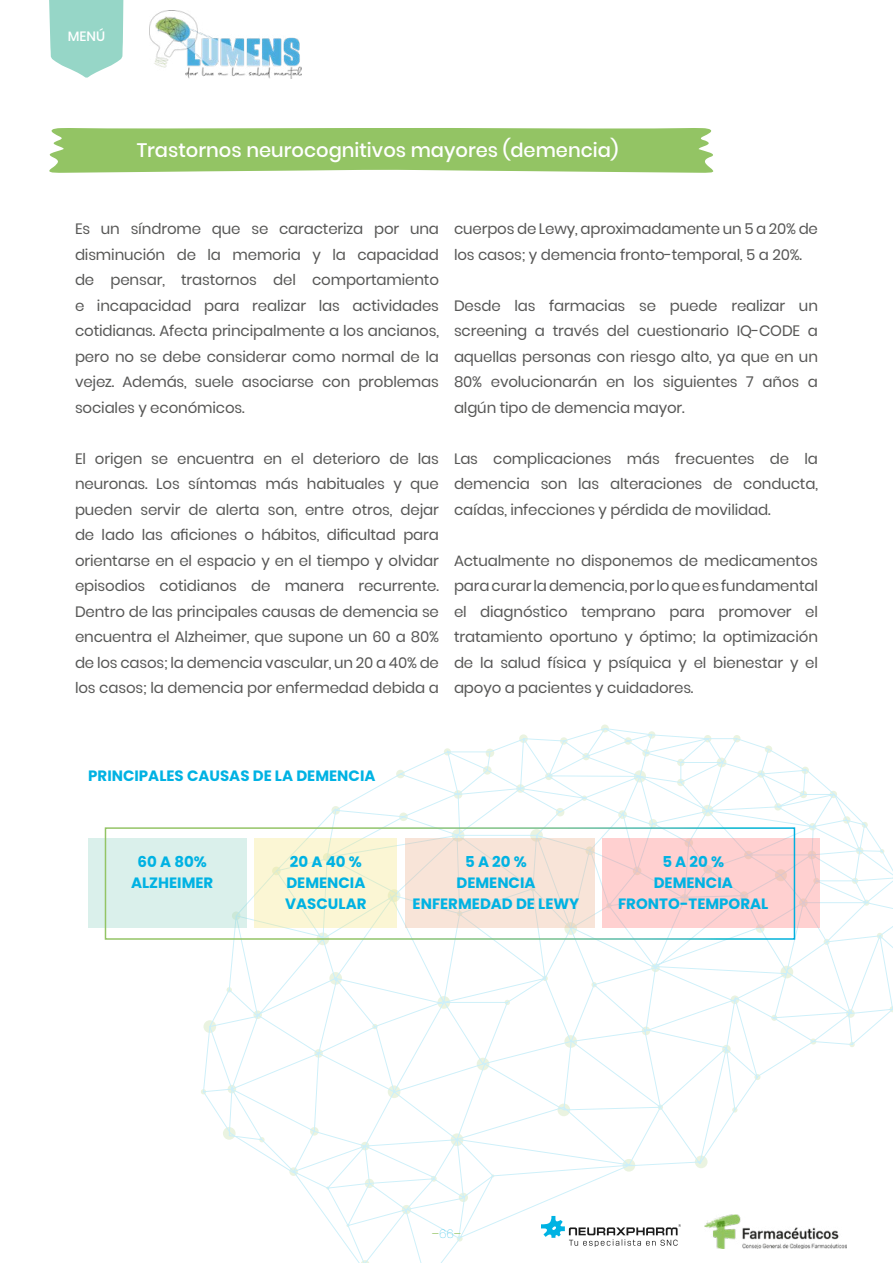
<style>
.page{position:relative;width:893px;height:1263px;background:#fff}
.page>*{position:absolute;margin:0;border:0;box-sizing:border-box;transform-origin:0 0}
.t1{font:500 19.5px "Poppins";color:#fff}
.t2{font:15px/25.5px "Poppins";letter-spacing:-.01em;color:#575756;text-align:justify}
.t3{font:700 15px/21px "Poppins";color:#00b2e3;text-align:center}
.t4{font:500 13.5px "Poppins";color:#fff}
.t5{font:300 12px "Poppins";color:#93c464}
.s1{font-weight:100;color:#00b2e3}
</style>
<div class="page">
<img style="left:150px;top:11px;width:152px;height:68px">
<svg style="left:601px;top:724px;width:8px;height:8px"></svg>
<svg style="left:202px;top:727px;width:691px;height:367px"></svg>
<svg style="left:203px;top:895px;width:690px;height:368px"></svg>
<svg style="left:49px;top:0;width:75px;height:78px;background:#a5dccf"></svg>
<img style="left:704px;top:1214px;width:143px;height:35px">
<svg style="left:541px;top:1216px;width:140px;height:31px"></svg>
<svg style="left:49px;top:128px;width:665px;height:45px;background:#99c76d"></svg>
<svg style="left:602px;top:838px;width:218px;height:90px;background:#fccfcf"></svg>
<svg style="left:405px;top:838px;width:189px;height:90px;background:#f6e3d7"></svg>
<svg style="left:254px;top:838px;width:143px;height:90px;background:#f9f5d3"></svg>
<div style="left:88px;top:838px;width:158px;height:90px;background:#daf0eb"></div>
<div style="left:105px;top:827px;width:690px;height:113px;border:2px solid #fff"></div>
<p class="t4" style="left:68px;top:29px;width:39px">MENÚ</p>
<h1 class="t1" style="left:137px;top:139px;width:483px">Trastornos neurocognitivos mayores (demencia)</h1>
<p class="t2" style="left:75px;top:216px;width:365px">Es un síndrome que se caracteriza por una disminución de la memoria y la capacidad de pensar, trastornos del comportamiento e incapacidad para realizar las actividades cotidianas. Afecta principalmente a los ancianos, pero no se debe considerar como normal de la vejez. Además, suele asociarse con problemas sociales y económicos.</p>
<p class="t2" style="left:75px;top:446px;width:365px">El origen se encuentra en el deterioro de las neuronas. Los síntomas más habituales y que pueden servir de alerta son, entre otros, dejar de lado las aficiones o hábitos, dificultad para orientarse en el espacio y en el tiempo y olvidar episodios cotidianos de manera recurrente.<br>Dentro de las principales causas de demencia se encuentra el Alzheimer, que supone un 60 a 80% de los casos; la demencia vascular, un 20 a 40% de los casos; la demencia por enfermedad debida a</p>
<p class="t2" style="left:454px;top:216px;width:365px">cuerpos de Lewy, aproximadamente un 5 a 20% de los casos; y demencia fronto-temporal, 5 a 20%.</p>
<p class="t2" style="left:454px;top:293px;width:365px">Desde las farmacias se puede realizar un screening a través del cuestionario IQ-CODE a aquellas personas con riesgo alto, ya que en un 80% evolucionarán en los siguientes 7 años a algún tipo de demencia mayor.</p>
<p class="t2" style="left:454px;top:446px;width:365px">Las complicaciones más frecuentes de la demencia son las alteraciones de conducta, caídas, infecciones y pérdida de movilidad.</p>
<p class="t2" style="left:454px;top:548px;width:365px">Actualmente no disponemos de medicamentos para curar la demencia, por lo que es fundamental el diagnóstico temprano para promover el tratamiento oportuno y óptimo; la optimización de la salud física y psíquica y el bienestar y el apoyo a pacientes y cuidadores.</p>
<p class="t3" style="left:88px;top:765px;width:289px">PRINCIPALES CAUSAS DE LA DEMENCIA</p>
<p class="t3" style="left:131px;top:851px;width:84px">60 A 80%<br>ALZHEIMER</p>
<p class="t3" style="left:285px;top:851px;width:83px">20 A 40 %<br>DEMENCIA<br>VASCULAR</p>
<p class="t3" style="left:413px;top:851px;width:168px">5 A 20 %<br>DEMENCIA<br>ENFERMEDAD DE LEWY</p>
<p class="t3" style="left:618px;top:851px;width:152px">5 A 20 %<br>DEMENCIA<br>FRONTO-TEMPORAL</p>
<p class="t5" style="left:432px;top:1227px;width:31px">–<span class="s1">66</span>–</p>
</div>
